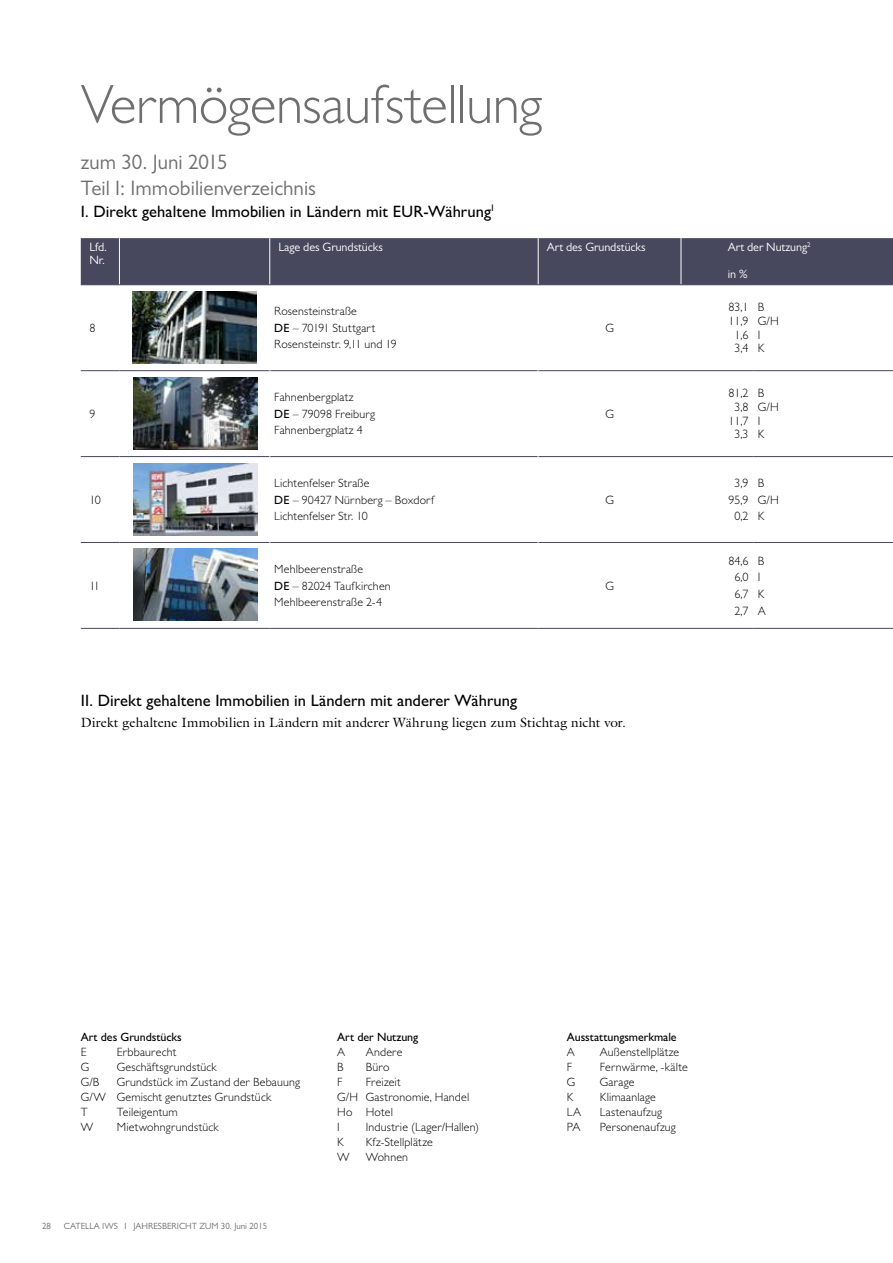
<style>
.page{position:relative;width:893px;height:1263px;background:#fff}
.page>*{position:absolute;margin:0;border:0;box-sizing:border-box;transform-origin:0 0}
.t1{font:300 55.5px "Gill Sans MT Pro";letter-spacing:-.01em;color:#706f6f}
.t2{font:21px/25.2px "Gill Sans MT Pro";color:#706f6f}
.t3{font:500 16.5px "Gill Sans MT Pro";letter-spacing:.005em;color:#000}
.t4{font:13.5px "Galliard";color:#000}
.t5{font:300 12.15px/13.6px "Gill Sans MT Pro";color:#000;text-align:center}
.t6{font:12.15px/13.6px "Gill Sans MT Pro";letter-spacing:-.005em;color:#fff}
.t7{font:300 12px/16.5px "Gill Sans MT Pro";letter-spacing:.015em;color:#000}
.t8{font:500 12px "Gill Sans MT Pro";letter-spacing:-.005em;color:#000}
.t9{font:9px "Gill Sans MT Pro";color:#706f6f}
.s1{font-weight:500}
</style>
<div class="page">
<div style="left:81px;top:238px;width:812px;height:46px;background:#47475d"></div>
<hr style="left:270px;top:370px;width:268px;height:1px;background:#47475d">
<hr style="left:270px;top:456px;width:268px;height:1px;background:#47475d">
<hr style="left:270px;top:542px;width:268px;height:1px;background:#47475d">
<hr style="left:270px;top:628px;width:268px;height:1px;background:#47475d">
<hr style="left:681px;top:238px;width:1px;height:46px;background:#fff">
<hr style="left:119px;top:238px;width:1px;height:46px;background:#fff">
<hr style="left:269px;top:238px;width:1px;height:46px;background:#fff">
<hr style="left:538px;top:238px;width:1px;height:46px;background:#fff">
<hr style="left:81px;top:284px;width:38px;height:1px;background:#47475d">
<hr style="left:119px;top:284px;width:151px;height:1px;background:#47475d">
<hr style="left:270px;top:284px;width:268px;height:1px;background:#47475d">
<hr style="left:538px;top:284px;width:143px;height:1px;background:#47475d">
<hr style="left:681px;top:284px;width:72px;height:1px;background:#47475d">
<hr style="left:753px;top:284px;width:140px;height:1px;background:#47475d">
<hr style="left:81px;top:370px;width:38px;height:1px;background:#47475d">
<hr style="left:119px;top:370px;width:150px;height:1px;background:#47475d">
<hr style="left:538px;top:370px;width:143px;height:1px;background:#47475d">
<hr style="left:681px;top:370px;width:72px;height:1px;background:#47475d">
<hr style="left:753px;top:370px;width:140px;height:1px;background:#47475d">
<hr style="left:81px;top:456px;width:38px;height:1px;background:#47475d">
<hr style="left:119px;top:456px;width:150px;height:1px;background:#47475d">
<hr style="left:538px;top:456px;width:143px;height:1px;background:#47475d">
<hr style="left:681px;top:456px;width:72px;height:1px;background:#47475d">
<hr style="left:753px;top:456px;width:140px;height:1px;background:#47475d">
<hr style="left:81px;top:542px;width:38px;height:1px;background:#47475d">
<hr style="left:119px;top:542px;width:150px;height:1px;background:#47475d">
<hr style="left:538px;top:542px;width:143px;height:1px;background:#47475d">
<hr style="left:681px;top:542px;width:72px;height:1px;background:#47475d">
<hr style="left:753px;top:542px;width:140px;height:1px;background:#47475d">
<hr style="left:81px;top:628px;width:38px;height:1px;background:#47475d">
<hr style="left:119px;top:628px;width:151px;height:1px;background:#47475d">
<hr style="left:538px;top:628px;width:143px;height:1px;background:#47475d">
<hr style="left:681px;top:628px;width:72px;height:1px;background:#47475d">
<hr style="left:753px;top:628px;width:140px;height:1px;background:#47475d">
<img style="left:133px;top:291px;width:123px;height:72px">
<img style="left:134px;top:378px;width:123px;height:72px">
<img style="left:134px;top:464px;width:123px;height:72px">
<img style="left:134px;top:549px;width:123px;height:72px">
<h1 class="t1" style="left:81px;top:71px;width:463px">Vermögensaufstellung</h1>
<h2 class="t2" style="left:81px;top:149px;width:237px">zum 30. Juni 2015<br>Teil I: Immobilienverzeichnis</h2>
<h3 class="t3" style="left:81px;top:201px;width:416px">I. Direkt gehaltene Immobilien in Ländern mit EUR-Währung<sup>1</sup></h3>
<p class="t6" style="left:89px;top:240px;width:19px">Lfd.<br>Nr.</p>
<p class="t6" style="left:278px;top:240px;width:106px">Lage des Grundstücks</p>
<p class="t6" style="left:547px;top:240px;width:100px">Art des Grundstücks</p>
<p class="t6" style="left:728px;top:240px;width:84px">Art der Nutzung<sup>2</sup></p>
<p class="t6" style="left:728px;top:267px;width:21px">in %</p>
<p class="t5" style="left:89px;top:321px;width:8px">8</p>
<p class="t7" style="left:274px;top:303px;width:124px">Rosensteinstraße<br><span class="s1">DE</span> – 70191 Stuttgart<br>Rosensteinstr. 9,11 und 19</p>
<p class="t5" style="left:605px;top:321px;width:10px">G</p>
<p class="t5" style="left:89px;top:407px;width:8px">9</p>
<p class="t7" style="left:274px;top:389px;width:102px">Fahnenbergplatz<br><span class="s1">DE</span> – 79098 Freiburg<br>Fahnenbergplatz 4</p>
<p class="t5" style="left:605px;top:407px;width:10px">G</p>
<p class="t5" style="left:89px;top:492px;width:13px">10</p>
<p class="t7" style="left:274px;top:475px;width:162px">Lichtenfelser Straße<br><span class="s1">DE</span> – 90427 Nürnberg – Boxdorf<br>Lichtenfelser Str. 10</p>
<p class="t5" style="left:605px;top:492px;width:10px">G</p>
<p class="t5" style="left:89px;top:578px;width:12px">11</p>
<p class="t7" style="left:274px;top:560px;width:118px">Mehlbeerenstraße<br><span class="s1">DE</span> – 82024 Taufkirchen<br>Mehlbeerenstraße 2-4</p>
<p class="t5" style="left:605px;top:578px;width:10px">G</p>
<h3 class="t3" style="left:81px;top:690px;width:438px">II. Direkt gehaltene Immobilien in Ländern mit anderer Währung</h3>
<p class="t4" style="left:81px;top:714px;width:547px">Direkt gehaltene Immobilien in Ländern mit anderer Währung liegen zum Stichtag nicht vor.</p>
<p class="t5" style="left:728px;top:300px;width:22px">83,1<br>11,9<br>1,6<br>3,4</p>
<p class="t5" style="left:758px;top:300px;width:22px;text-align:left">B<br>G/H<br>I<br>K</p>
<p class="t5" style="left:728px;top:386px;width:22px">81,2<br>3,8<br>11,7<br>3,3</p>
<p class="t5" style="left:758px;top:386px;width:22px;text-align:left">B<br>G/H<br>I<br>K</p>
<p class="t5" style="left:728px;top:474px;width:22px;line-height:16.6px">3,9<br>95,9<br>0,2</p>
<p class="t5" style="left:758px;top:474px;width:22px;line-height:16.6px;text-align:left">B<br>G/H<br>K</p>
<p class="t5" style="left:728px;top:552px;width:22px;line-height:16.6px">84,6<br>6,0<br>6,7<br>2,7</p>
<p class="t5" style="left:758px;top:552px;width:10px;line-height:16.6px;text-align:left">B<br>I<br>K<br>A</p>
<p class="t8" style="left:81px;top:1029px;width:103px">Art des Grundstücks</p>
<p class="t8" style="left:337px;top:1029px;width:83px">Art der Nutzung</p>
<p class="t8" style="left:567px;top:1029px;width:111px">Ausstattungsmerkmale</p>
<p class="t7" style="left:81px;top:1043px;width:8px">E</p>
<p class="t7" style="left:117px;top:1043px;width:61px">Erbbaurecht</p>
<p class="t7" style="left:337px;top:1043px;width:10px">A</p>
<p class="t7" style="left:366px;top:1043px;width:38px">Andere</p>
<p class="t7" style="left:567px;top:1043px;width:10px">A</p>
<p class="t7" style="left:600px;top:1043px;width:81px">Außenstellplätze</p>
<p class="t7" style="left:81px;top:1058px;width:10px">G</p>
<p class="t7" style="left:117px;top:1058px;width:101px">Geschäftsgrundstück</p>
<p class="t7" style="left:337px;top:1058px;width:8px">B</p>
<p class="t7" style="left:366px;top:1058px;width:25px">Büro</p>
<p class="t7" style="left:567px;top:1058px;width:7px">F</p>
<p class="t7" style="left:600px;top:1058px;width:90px">Fernwärme, -kälte</p>
<p class="t7" style="left:81px;top:1073px;width:20px">G/B</p>
<p class="t7" style="left:117px;top:1073px;width:185px">Grundstück im Zustand der Bebauung</p>
<p class="t7" style="left:337px;top:1073px;width:7px">F</p>
<p class="t7" style="left:366px;top:1073px;width:37px">Freizeit</p>
<p class="t7" style="left:567px;top:1073px;width:10px">G</p>
<p class="t7" style="left:600px;top:1073px;width:36px">Garage</p>
<p class="t7" style="left:81px;top:1088px;width:192px">G/W Gemischt genutztes Grundstück</p>
<p class="t7" style="left:337px;top:1088px;width:134px">G/H Gastronomie, Handel</p>
<p class="t7" style="left:567px;top:1088px;width:8px">K</p>
<p class="t7" style="left:600px;top:1088px;width:57px">Klimaanlage</p>
<p class="t7" style="left:81px;top:1103px;width:8px">T</p>
<p class="t7" style="left:117px;top:1103px;width:62px">Teileigentum</p>
<p class="t7" style="left:337px;top:1103px;width:57px">Ho Hotel</p>
<p class="t7" style="left:567px;top:1103px;width:16px">LA</p>
<p class="t7" style="left:600px;top:1103px;width:64px">Lastenaufzug</p>
<p class="t7" style="left:81px;top:1118px;width:14px">W</p>
<p class="t7" style="left:117px;top:1118px;width:103px">Mietwohngrundstück</p>
<p class="t7" style="left:337px;top:1118px;width:4px">I</p>
<p class="t7" style="left:366px;top:1118px;width:115px">Industrie (Lager/Hallen)</p>
<p class="t7" style="left:567px;top:1118px;width:15px">PA</p>
<p class="t7" style="left:600px;top:1118px;width:78px">Personenaufzug</p>
<p class="t7" style="left:337px;top:1133px;width:8px">K</p>
<p class="t7" style="left:366px;top:1133px;width:69px">Kfz-Stellplätze</p>
<p class="t7" style="left:337px;top:1148px;width:14px">W</p>
<p class="t7" style="left:366px;top:1148px;width:44px">Wohnen</p>
<p class="t9" style="left:42px;top:1221px;width:10px">28</p>
<p class="t9" style="left:64px;top:1221px;width:205px">CATELLA IWS I JAHRESBERICHT ZUM 30. Juni 2015</p>
</div>
